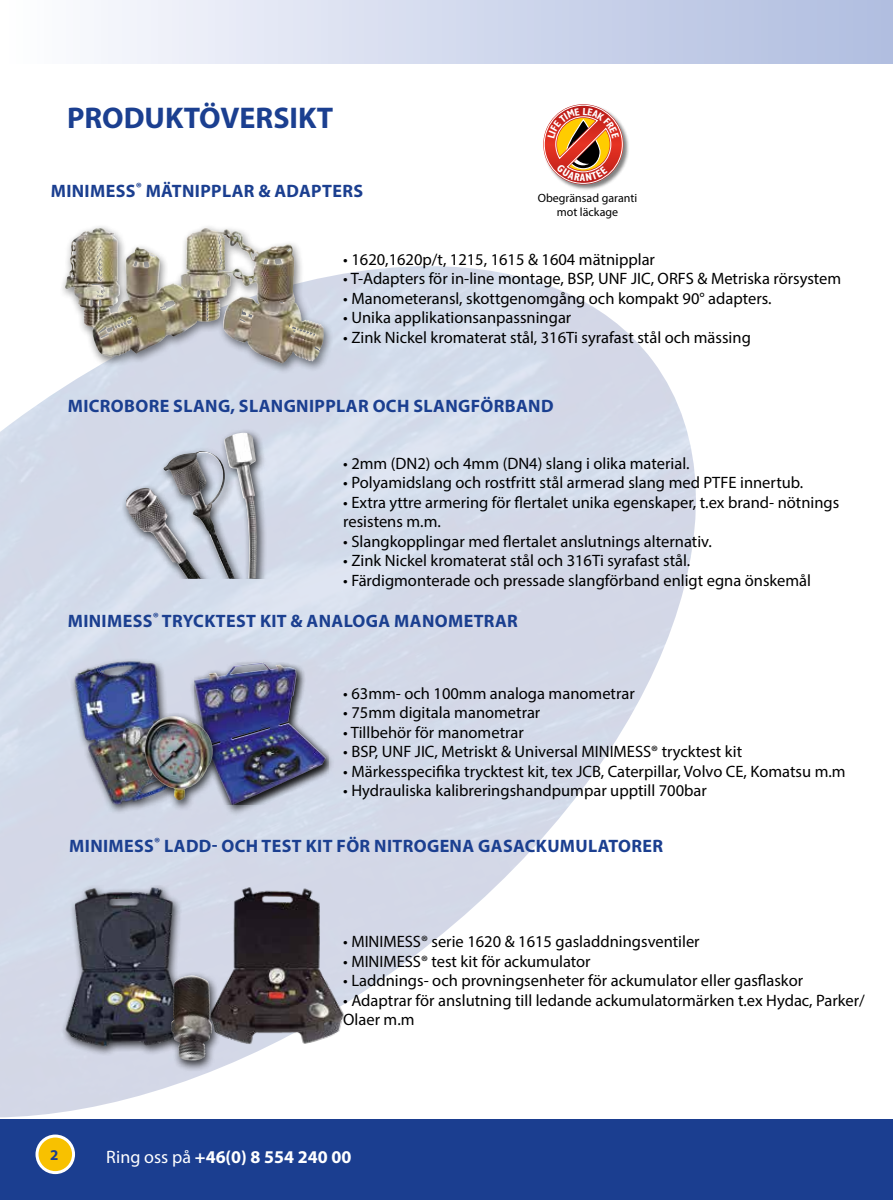
<style>
.page{position:relative;width:893px;height:1200px;background:#fff}
.page>*{position:absolute;margin:0;border:0;box-sizing:border-box;transform-origin:0 0}
.t1{font:700 30px "Myriad Pro";color:#1b3f90}
.t2{font:700 18px "Myriad Pro";letter-spacing:.02em;color:#1b3f90}
.t3{font:700 18px "Myriad Pro";color:#fff}
.t4{font:16.5px/19.5px "Myriad Pro";color:#000}
.t5{font:700 15px "Myriad Pro";color:#1b3e90}
.t6{font:12px/14.4px "Myriad Pro";color:#000;text-align:center}
.s1{font-weight:400}
</style>
<div class="page">
<div style="left:0;top:1118px;width:893px;height:81px;background:#1b3e90"></div>
<svg style="left:37px;top:1135px;width:37px;height:37px"></svg>
<div style="left:36px;top:1134px;width:39px;height:39px;border:3px solid #fff;border-radius:50%"></div>
<div style="left:0;top:0;width:893px;height:64px;background:linear-gradient(to right,#fdfdff,#aebcdf)"></div>
<img style="left:0;top:266px;width:763px;height:902px">
<div style="left:70px;top:657px;width:126px;height:157px;background:#000;opacity:.75"></div>
<img style="left:74px;top:659px;width:115px;height:146px">
<div style="left:120px;top:428px;width:146px;height:150px;background:#000;opacity:.75"></div>
<img style="left:126px;top:432px;width:131px;height:146px">
<div style="left:59px;top:223px;width:275px;height:152px;background:#000;opacity:.5"></div>
<img style="left:64px;top:227px;width:137px;height:129px">
<div style="left:189px;top:658px;width:146px;height:157px;background:#000;opacity:.75"></div>
<img style="left:194px;top:662px;width:132px;height:142px">
<div style="left:139px;top:712px;width:84px;height:99px;background:#000;opacity:.75"></div>
<img style="left:145px;top:716px;width:70px;height:84px">
<div style="left:61px;top:885px;width:134px;height:171px;background:#000;opacity:.75"></div>
<img style="left:62px;top:885px;width:125px;height:161px">
<img style="left:205px;top:885px;width:143px;height:160px">
<div style="left:166px;top:970px;width:56px;height:101px;background:#000;opacity:.75"></div>
<img style="left:171px;top:975px;width:41px;height:85px">
<div style="left:543px;top:104px;width:87px;height:87px;background:#000;opacity:.5"></div>
<svg style="left:543px;top:104px;width:80px;height:80px"></svg>
<h1 class="t1" style="left:67px;top:98px;width:268px">PRODUKTÖVERSIKT</h1>
<p class="t2" style="left:51px;top:179px;width:314px">MINIMESS<sup>®</sup> MÄTNIPPLAR &amp; ADAPTERS</p>
<p class="t6" style="left:538px;top:190px;width:101px">Obegränsad garanti mot läckage</p>
<p class="t4" style="left:343px;top:249px;width:313px">• 1620,1620p/t, 1215, 1615 &amp; 1604 mätnipplar</p>
<p class="t4" style="left:343px;top:268px;width:499px">• T-Adapters för in-line montage, BSP, UNF JIC, ORFS &amp; Metriska rörsystem</p>
<p class="t4" style="left:343px;top:288px;width:430px">• Manometeransl, skottgenomgång och kompakt 90° adapters.</p>
<p class="t4" style="left:343px;top:307px;width:230px">• Unika applikationsanpassningar</p>
<p class="t4" style="left:343px;top:327px;width:409px">• Zink Nickel kromaterat stål, 316Ti syrafast stål och mässing</p>
<p class="t2" style="left:68px;top:394px;width:487px">MICROBORE SLANG, SLANGNIPPLAR OCH SLANGFÖRBAND</p>
<p class="t4" style="left:343px;top:453px;width:348px">• 2mm (DN2) och 4mm (DN4) slang i olika material.</p>
<p class="t4" style="left:343px;top:472px;width:462px">• Polyamidslang och rostfritt stål armerad slang med PTFE innertub.</p>
<p class="t4" style="left:343px;top:492px;width:498px">• Extra yttre armering för flertalet unika egenskaper, t.ex brand- nötnings resistens m.m.</p>
<p class="t4" style="left:343px;top:531px;width:370px">• Slangkopplingar med flertalet anslutnings alternativ.</p>
<p class="t4" style="left:343px;top:550px;width:349px">• Zink Nickel kromaterat stål och 316Ti syrafast stål.</p>
<p class="t4" style="left:343px;top:570px;width:469px">• Färdigmonterade och pressade slangförband enligt egna önskemål</p>
<p class="t2" style="left:68px;top:609px;width:452px">MINIMESS<sup>®</sup> TRYCKTEST KIT &amp; ANALOGA MANOMETRAR</p>
<p class="t4" style="left:343px;top:683px;width:293px">• 63mm- och 100mm analoga manometrar</p>
<p class="t4" style="left:343px;top:702px;width:199px">• 75mm digitala manometrar</p>
<p class="t4" style="left:343px;top:722px;width:182px">• Tillbehör för manometrar</p>
<p class="t4" style="left:343px;top:741px;width:400px">• BSP, UNF JIC, Metriskt &amp; Universal MINIMESS® trycktest kit</p>
<p class="t4" style="left:343px;top:761px;width:504px">• Märkesspecifika trycktest kit, tex JCB, Caterpillar, Volvo CE, Komatsu m.m</p>
<p class="t4" style="left:343px;top:780px;width:365px">• Hydrauliska kalibreringshandpumpar upptill 700bar</p>
<p class="t2" style="left:69px;top:833px;width:595px">MINIMESS<sup>®</sup> LADD- OCH TEST KIT FÖR NITROGENA GASACKUMULATORER</p>
<p class="t4" style="left:343px;top:931px;width:358px">• MINIMESS® serie 1620 &amp; 1615 gasladdningsventiler</p>
<p class="t4" style="left:343px;top:950px;width:249px">• MINIMESS® test kit för ackumulator</p>
<p class="t4" style="left:343px;top:970px;width:461px">• Laddnings- och provningsenheter för ackumulator eller gasflaskor</p>
<p class="t4" style="left:343px;top:989px;width:523px">• Adaptrar för anslutning till ledande ackumulatormärken t.ex Hydac, Parker/<br>Olaer m.m</p>
<p class="t5" style="left:50px;top:1144px;width:10px">2</p>
<p class="t3" style="left:106px;top:1144px;width:247px"><span class="s1">Ring oss på</span> +46(0) 8 554 240 00</p>
</div>
